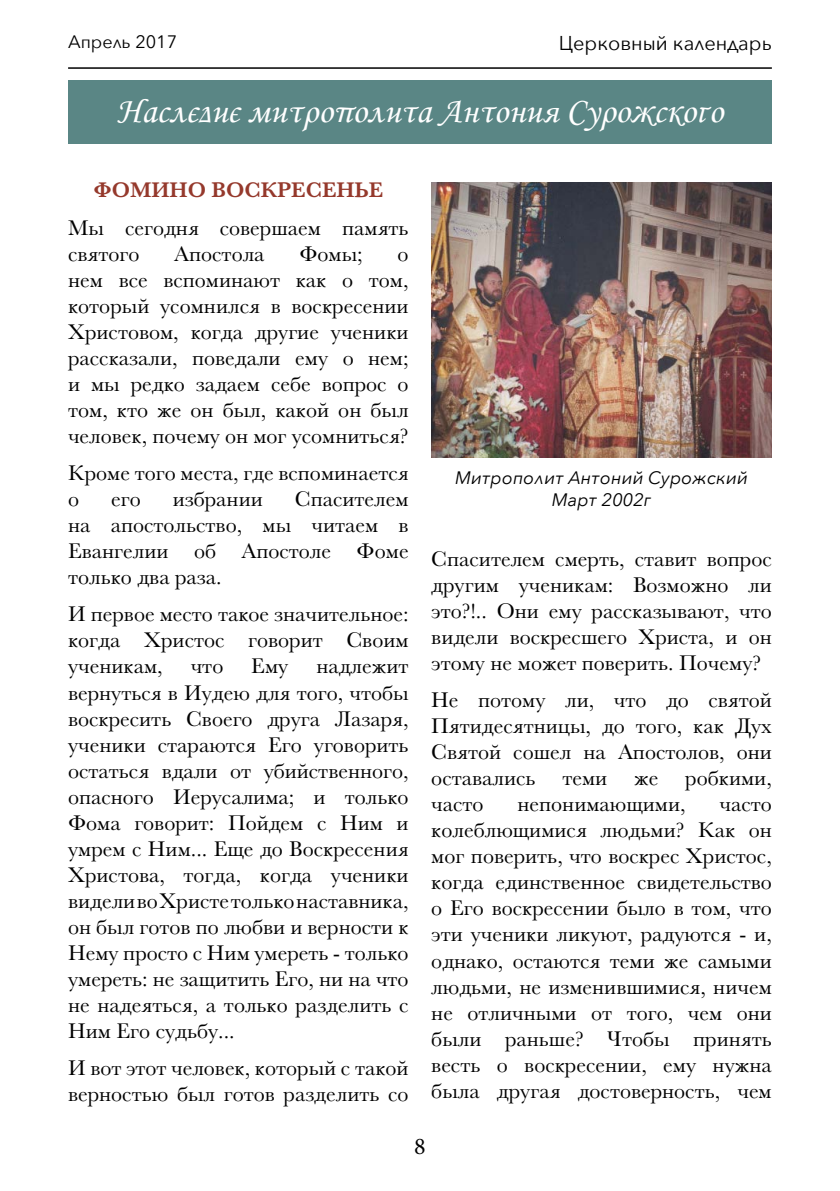
<style>
.page{position:relative;width:840px;height:1191px;background:#fff}
.page>*{position:absolute;margin:0;border:0;box-sizing:border-box;transform-origin:0 0}
.t1{font:36px "NK Monotype Corsiva";color:#fff}
.t2{font:24px "Minion Pro";color:#000}
.t3{font:22px/26px "Baskerville";color:#000;text-align:justify}
.t4{font:600 22px "Baskerville";color:#95392c}
.t5{font:20px "Avenir Next";color:#000}
.t6{font:italic 18px/21.6px "Avenir Next";color:#000;text-align:center}
.t7{font:18px "Avenir Next";color:#000}
</style>
<div class="page">
<hr style="left:68px;top:67px;width:703px;height:2px;background:#000">
<div style="left:68px;top:80px;width:703px;height:64px;background:#5a8685"></div>
<img style="left:431px;top:182px;width:340px;height:276px">
<p class="t7" style="left:68px;top:26px;width:110px">Апрель 2017</p>
<p class="t5" style="left:558px;top:26px;width:214px">Церковный календарь</p>
<h1 class="t1" style="left:117px;top:89px;width:607px">Наследие митрополита Антония Сурожского</h1>
<p class="t4" style="left:93px;top:175px;width:38px">ФОМИНО</p>
<p class="t4" style="left:211px;top:175px;width:173px">ВОСКРЕСЕНЬЕ</p>
<p class="t3" style="left:68px;top:215px;width:342px">Мы сегодня совершаем память святого</p>
<p class="t3" style="left:174px;top:241px;width:92px">Апостола</p>
<p class="t3" style="left:299px;top:241px;width:65px">Фомы;</p>
<p class="t3" style="left:68px;top:241px;width:342px;text-indent:329px">о нем все вспоминают как о том, который усомнился в воскресении Христовом, когда другие ученики рассказали, поведали ему о нем; и мы редко задаем себе вопрос о том, кто же он был, какой он был человек, почему он мог усомниться?</p>
<p class="t3" style="left:68px;top:460px;width:342px">Кроме того места, где вспоминается о</p>
<p class="t3" style="left:111px;top:486px;width:31px">его</p>
<p class="t3" style="left:173px;top:486px;width:91px">избрании</p>
<p class="t3" style="left:68px;top:486px;width:342px;text-indent:226px">Спасителем на апостольство, мы читаем в Евангелии об Апостоле Фоме только два раза.</p>
<p class="t3" style="left:68px;top:601px;width:342px">И первое место такое значительное: когда Христос говорит Своим ученикам,</p>
<p class="t3" style="left:191px;top:653px;width:34px">что</p>
<p class="t3" style="left:251px;top:653px;width:39px">Ему</p>
<p class="t3" style="left:68px;top:653px;width:342px;text-indent:248px">надлежит вернуться в Иудею для того, чтобы воскресить Своего друга Лазаря, ученики стараются Его уговорить остаться вдали от убийственного, опасного Иерусалима; и только Фома говорит: Пойдем с Ним и умрем с Ним... Еще до Воскресения Христова, тогда, когда ученики видели во Христе только наставника, он был готов по любви и верности к Нему просто с Ним умереть - только умереть: не защитить Его, ни на что не надеяться, а только разделить с Ним Его судьбу...</p>
<p class="t3" style="left:68px;top:1055px;width:342px">И вот этот человек, который с такой верностью был готов разделить со</p>
<p class="t6" style="left:455px;top:466px;width:294px">Митрополит Антоний Сурожский<br>Март 2002г</p>
<p class="t3" style="left:431px;top:546px;width:342px">Спасителем смерть, ставит вопрос другим ученикам: Возможно ли это?!.. Они ему рассказывают, что видели воскресшего Христа, и он этому не может поверить. Почему?</p>
<p class="t3" style="left:431px;top:687px;width:342px">Не потому ли, что до святой Пятидесятницы, до того, как Дух Святой сошел на Апостолов, они оставались теми же робкими, часто</p>
<p class="t3" style="left:431px;top:791px;width:342px;text-indent:288px">часто колеблющимися людьми? Как он мог поверить, что воскрес Христос, когда единственное свидетельство о Его воскресении было в том, что эти ученики ликуют, радуются - и, однако, остаются теми же самыми людьми, не изменившимися, ничем не отличными от того, чем они были раньше? Чтобы принять весть о воскресении, ему нужна была другая достоверность, чем</p>
<p class="t3" style="left:517px;top:791px;width:170px">непонимающими,</p>
<p class="t2" style="left:414px;top:1130px;width:13px">8</p>
</div>
